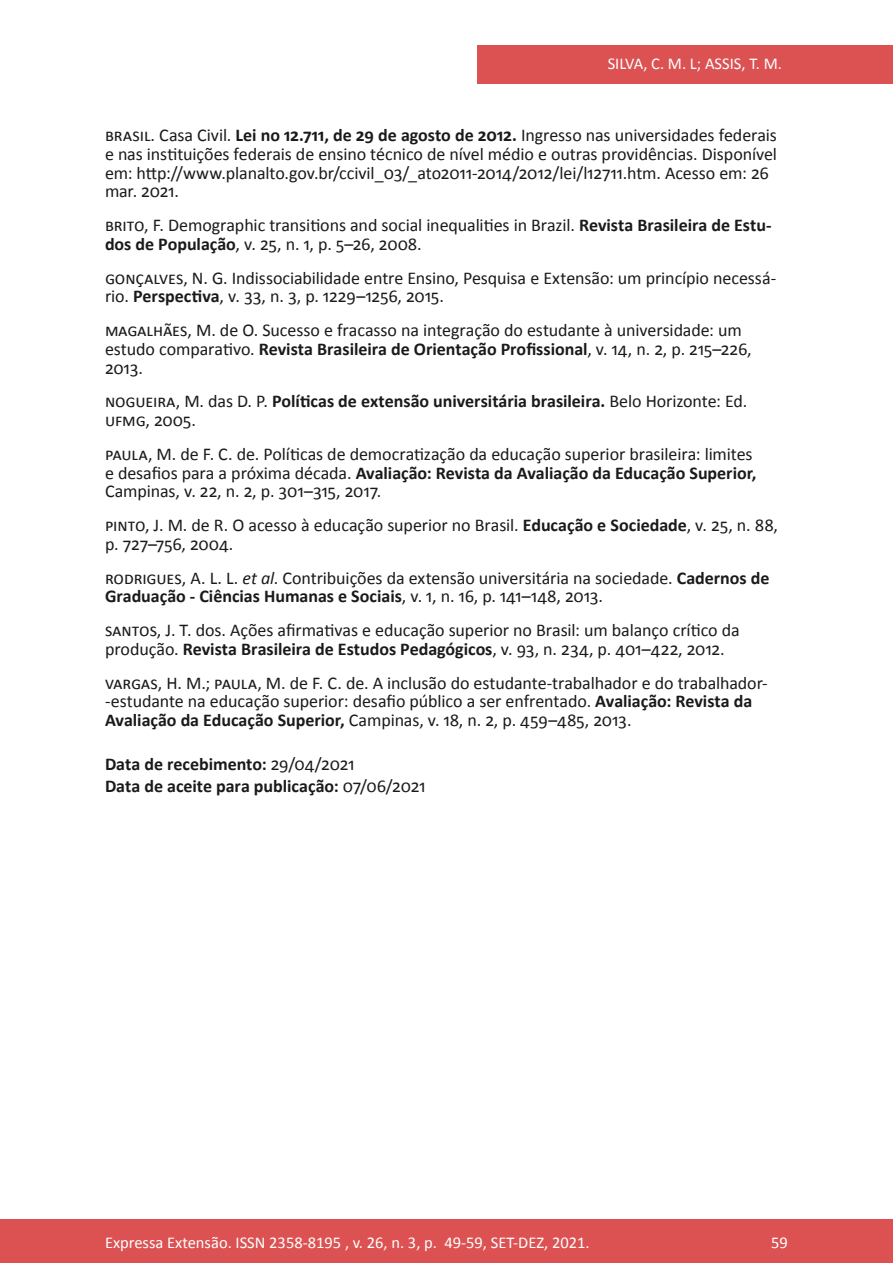
<style>
.page{position:relative;width:893px;height:1263px;background:#fff}
.page>*{position:absolute;margin:0;border:0;box-sizing:border-box;transform-origin:0 0}
.Principal_-_Referênc{font:18px/18.8px "Calibri";letter-spacing:-.005em;color:#1a1a1a}
.Principal_-_Data_Fim{font:700 18px "Calibri";color:#1a1a1a}
.t1{font:16.5px "Calibri";color:#fff}
.s1{font-weight:700}
.s2{font-style:italic}
.s3{font-weight:400}
</style>
<div class="page">
<div style="left:477px;top:45px;width:416px;height:39px;background:#dc5253"></div>
<div style="left:0;top:1219px;width:893px;height:44px;background:#dc5253"></div>
<p class="t1" style="left:608px;top:53px;width:176px">SILVA, C. M. L; ASSIS, T. M.</p>
<p class="Principal_-_Referênc" style="left:105px;top:126px;width:673px">BRASIL. Casa Civil. <span class="s1">Lei no 12.711, de 29 de agosto de 2012.</span> Ingresso nas universidades federais e nas instituições federais de ensino técnico de nível médio e outras providências. Disponível em: http://www.planalto.gov.br/ccivil_03/_ato2011-2014/2012/lei/l12711.htm. Acesso em: 26 mar. 2021.</p>
<p class="Principal_-_Referênc" style="left:105px;top:216px;width:668px">BRITO, F. Demographic transitions and social inequalities in Brazil. <span class="s1">Revista Brasileira de Estu&shy;dos de População</span>, v. 25, n. 1, p. 5–26, 2008.</p>
<p class="Principal_-_Referênc" style="left:105px;top:268px;width:673px">GONÇALVES, N. G. Indissociabilidade entre Ensino, Pesquisa e Extensão: um princípio necessá&shy;rio. <span class="s1">Perspectiva</span>, v. 33, n. 3, p. 1229–1256, 2015.</p>
<p class="Principal_-_Referênc" style="left:105px;top:321px;width:648px">MAGALHÃES, M. de O. Sucesso e fracasso na integração do estudante à universidade: um estudo comparativo. <span class="s1">Revista Brasileira de Orientação Profissional</span>, v. 14, n. 2, p. 215–226,<br>2013.</p>
<p class="Principal_-_Referênc" style="left:105px;top:392px;width:644px">NOGUEIRA, M. das D. P. <span class="s1">Políticas de extensão universitária brasileira.</span> Belo Horizonte: Ed.<br>UFMG, 2005.</p>
<p class="Principal_-_Referênc" style="left:105px;top:444px;width:653px">PAULA, M. de F. C. de. Políticas de democratização da educação superior brasileira: limites e desafios para a próxima década. <span class="s1">Avaliação: Revista da Avaliação da Educação Superior,<br></span>Campinas, v. 22, n. 2, p. 301–315, 2017.</p>
<p class="Principal_-_Referênc" style="left:105px;top:516px;width:674px">PINTO, J. M. de R. O acesso à educação superior no Brasil. <span class="s1">Educação e Sociedade</span>, v. 25, n. 88, p. 727–756, 2004.</p>
<p class="Principal_-_Referênc" style="left:105px;top:568px;width:666px">RODRIGUES, A. L. L. <span class="s2">et al</span>. Contribuições da extensão universitária na sociedade. <span class="s1">Cadernos de<br>Graduação - Ciências Humanas e Sociais</span>, v. 1, n. 16, p. 141–148, 2013.</p>
<p class="Principal_-_Referênc" style="left:105px;top:621px;width:636px">SANTOS, J. T. dos. Ações afirmativas e educação superior no Brasil: um balanço crítico da produção. <span class="s1">Revista Brasileira de Estudos Pedagógicos</span>, v. 93, n. 234, p. 401–422, 2012.</p>
<p class="Principal_-_Referênc" style="left:105px;top:673px;width:664px">VARGAS, H. M.; PAULA, M. de F. C. de. A inclusão do estudante-trabalhador e do trabalhador--estudante na educação superior: desafio público a ser enfrentado. <span class="s1">Avaliação: Revista da<br>Avaliação da Educação Superior,</span> Campinas, v. 18, n. 2, p. 459–485, 2013.</p>
<p class="Principal_-_Data_Fim" style="left:105px;top:752px;width:251px">Data de recebimento: <span class="s3">29/04/2021</span></p>
<p class="Principal_-_Data_Fim" style="left:105px;top:775px;width:322px">Data de aceite para publicação: <span class="s3">07/06/2021</span></p>
<p class="t1" style="left:105px;top:1231px;width:486px">Expressa Extensão. ISSN 2358-8195 , v. 26, n. 3, p. 49-59, SET-DEZ, 2021.</p>
<p class="t1" style="left:771px;top:1231px;width:18px">59</p>
</div>
